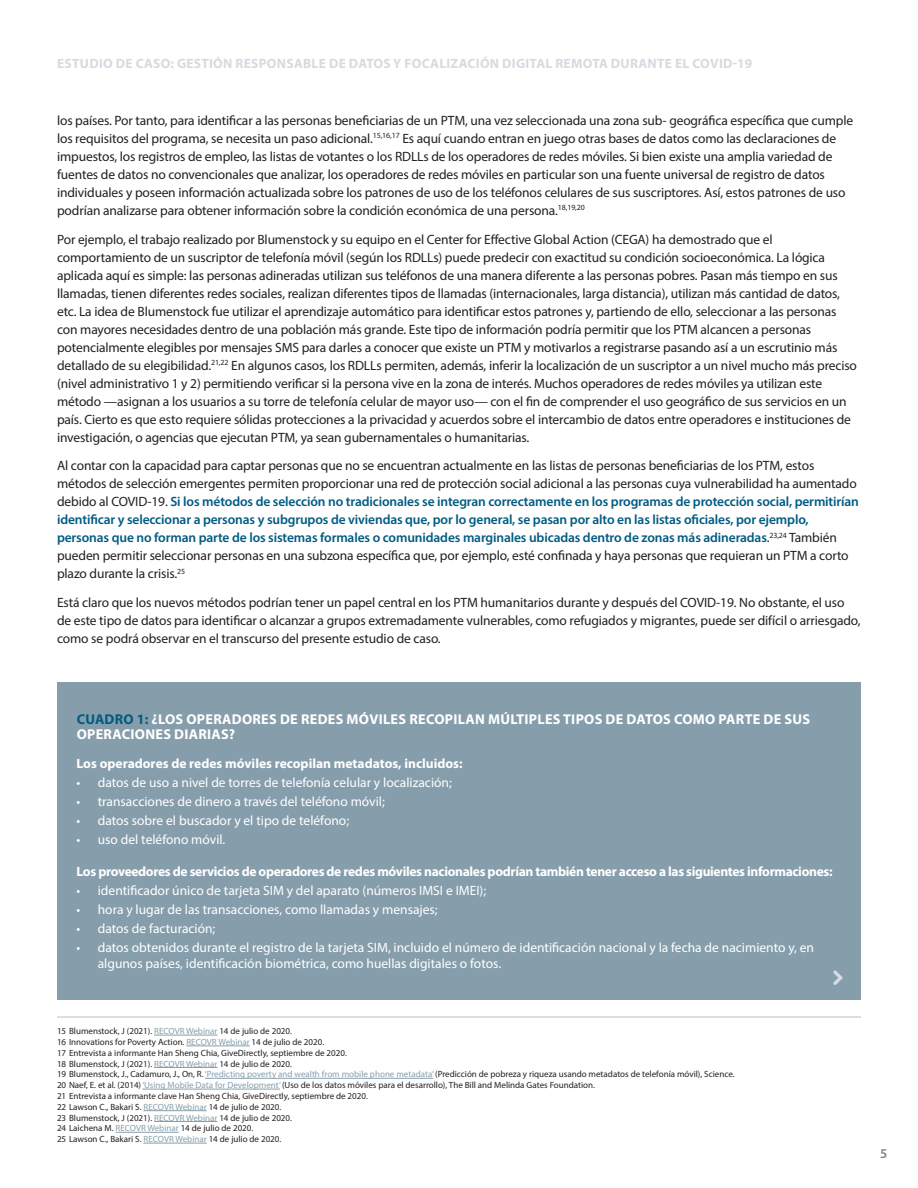
<style>
.page{position:relative;width:918px;height:1188px;background:#fff}
.page>*{position:absolute;margin:0;border:0;box-sizing:border-box;transform-origin:0 0}
.t1{font:700 14.25px/15px "Myriad Pro";letter-spacing:.02em;color:#fff}
.t2{font:13.5px/18px "Myriad Pro";letter-spacing:-.01em;color:#231f20}
.t3{font:13.5px/16.5px "Myriad Pro";color:#fff}
.t4{font:700 13.5px "Myriad Pro";letter-spacing:-.025em;color:#fff}
.t5{font:700 13.5px "Myriad Pro";letter-spacing:.02em;color:#d6dbe1}
.t6{font:700 13.5px "Myriad Pro";color:#fff}
.t7{font:600 13.5px "Myriad Pro";color:#808285}
.t8{font:9px "Myriad Pro";color:#231f20}
.s1{font-weight:600;color:#015b82}
.s2{color:#015b82}
.s3{color:#869eac}
</style>
<div class="page">
<hr style="left:57px;top:1017px;width:804px;height:1px;background:#bcbdc0">
<hr style="left:154px;top:1035px;width:63px;height:1px;background:#869eac">
<hr style="left:186px;top:1046px;width:64px;height:1px;background:#869eac">
<hr style="left:154px;top:1067px;width:63px;height:1px;background:#869eac">
<hr style="left:205px;top:1078px;width:228px;height:1px;background:#869eac">
<hr style="left:142px;top:1089px;width:138px;height:1px;background:#869eac">
<hr style="left:144px;top:1110px;width:63px;height:1px;background:#869eac">
<hr style="left:154px;top:1121px;width:63px;height:1px;background:#869eac">
<hr style="left:116px;top:1132px;width:63px;height:1px;background:#869eac">
<hr style="left:144px;top:1143px;width:63px;height:1px;background:#869eac">
<div style="left:57px;top:682px;width:804px;height:317px;background:#869eac"></div>
<svg style="left:833px;top:970px;width:10px;height:15px"></svg>
<p class="t5" style="left:57px;top:55px;width:697px">ESTUDIO DE CASO: GESTIÓN RESPONSABLE DE DATOS Y FOCALIZACIÓN DIGITAL REMOTA DURANTE EL COVID-19</p>
<p class="t2" style="left:57px;top:111px;width:798px">los países. Por tanto, para identificar a las personas beneficiarias de un PTM, una vez seleccionada una zona sub- geográfica específica que cumple los requisitos del programa, se necesita un paso adicional.<sup>15,16,17</sup> Es aquí cuando entran en juego otras bases de datos como las declaraciones de impuestos, los registros de empleo, las listas de votantes o los RDLLs de los operadores de redes móviles. Si bien existe una amplia variedad de fuentes de datos no convencionales que analizar, los operadores de redes móviles en particular son una fuente universal de registro de datos individuales y poseen información actualizada sobre los patrones de uso de los teléfonos celulares de sus suscriptores. Así, estos patrones de uso podrían analizarse para obtener información sobre la condición económica de una persona.<sup>18,19,20</sup></p>
<p class="t2" style="left:57px;top:230px;width:801px">Por ejemplo, el trabajo realizado por Blumenstock y su equipo en el Center for Effective Global Action (CEGA) ha demostrado que el comportamiento de un suscriptor de telefonía móvil (según los RDLLs) puede predecir con exactitud su condición socioeconómica. La lógica aplicada aquí es simple: las personas adineradas utilizan sus teléfonos de una manera diferente a las personas pobres. Pasan más tiempo en sus llamadas, tienen diferentes redes sociales, realizan diferentes tipos de llamadas (internacionales, larga distancia), utilizan más cantidad de datos, etc. La idea de Blumenstock fue utilizar el aprendizaje automático para identificar estos patrones y, partiendo de ello, seleccionar a las personas con mayores necesidades dentro de una población más grande. Este tipo de información podría permitir que los PTM alcancen a personas potencialmente elegibles por mensajes SMS para darles a conocer que existe un PTM y motivarlos a registrarse pasando así a un escrutinio más detallado de su elegibilidad.<sup>21,22</sup> En algunos casos, los RDLLs permiten, además, inferir la localización de un suscriptor a un nivel mucho más preciso (nivel administrativo 1 y 2) permitiendo verificar si la persona vive en la zona de interés. Muchos operadores de redes móviles ya utilizan este método —asignan a los usuarios a su torre de telefonía celular de mayor uso— con el fin de comprender el uso geográfico de sus servicios en un país. Cierto es que esto requiere sólidas protecciones a la privacidad y acuerdos sobre el intercambio de datos entre operadores e instituciones de investigación, o agencias que ejecutan PTM, ya sean gubernamentales o humanitarias.</p>
<p class="t2" style="left:57px;top:456px;width:803px">Al contar con la capacidad para captar personas que no se encuentran actualmente en las listas de personas beneficiarias de los PTM, estos métodos de selección emergentes permiten proporcionar una red de protección social adicional a las personas cuya vulnerabilidad ha aumentado debido al COVID-19. <span class="s1">Si los métodos de selección no tradicionales se integran correctamente en los programas de protección social, permitirían identificar y seleccionar a personas y subgrupos de viviendas que, por lo general, se pasan por alto en las listas oficiales, por ejemplo, personas que no forman parte de los sistemas formales o comunidades marginales ubicadas dentro de zonas más adineradas</span>.<sup>23,24</sup> También pueden permitir seleccionar personas en una subzona específica que, por ejemplo, esté confinada y haya personas que requieran un PTM a corto plazo durante la crisis.<sup>25</sup></p>
<p class="t2" style="left:57px;top:593px;width:805px">Está claro que los nuevos métodos podrían tener un papel central en los PTM humanitarios durante y después del COVID-19. No obstante, el uso de este tipo de datos para identificar o alcanzar a grupos extremadamente vulnerables, como refugiados y migrantes, puede ser difícil o arriesgado, como se podrá observar en el transcurso del presente estudio de caso.</p>
<p class="t1" style="left:77px;top:711px;width:735px"><span class="s2">CUADRO 1:</span> ¿LOS OPERADORES DE REDES MÓVILES RECOPILAN MÚLTIPLES TIPOS DE DATOS COMO PARTE DE SUS<br>OPERACIONES DIARIAS?</p>
<p class="t6" style="left:77px;top:755px;width:388px">Los operadores de redes móviles recopilan metadatos, incluidos:</p>
<p class="t3" style="left:77px;top:774px;width:377px">• datos de uso a nivel de torres de telefonía celular y localización;</p>
<p class="t3" style="left:77px;top:793px;width:310px">• transacciones de dinero a través del teléfono móvil;</p>
<p class="t3" style="left:77px;top:812px;width:274px">• datos sobre el buscador y el tipo de teléfono;</p>
<p class="t3" style="left:77px;top:831px;width:150px">• uso del teléfono móvil.</p>
<p class="t4" style="left:77px;top:862px;width:757px">Los proveedores de servicios de operadores de redes móviles nacionales podrían también tener acceso a las siguientes informaciones:</p>
<p class="t3" style="left:77px;top:882px;width:411px">• identificador único de tarjeta SIM y del aparato (números IMSI e IMEI);</p>
<p class="t3" style="left:77px;top:901px;width:363px">• hora y lugar de las transacciones, como llamadas y mensajes;</p>
<p class="t3" style="left:77px;top:920px;width:140px">• datos de facturación;</p>
<p class="t3" style="left:98px;top:939px;width:718px;text-indent:-21px">• datos obtenidos durante el registro de la tarjeta SIM, incluido el número de identificación nacional y la fecha de nacimiento y, en algunos países, identificación biométrica, como huellas digitales o fotos.</p>
<p class="t8" style="left:57px;top:1026px;width:237px">15 Blumenstock, J (2021). <span class="s3">RECOVR Webinar</span> 14 de julio de 2020.</p>
<p class="t8" style="left:57px;top:1036px;width:269px">16 Innovations for Poverty Action. <span class="s3">RECOVR Webinar</span> 14 de julio de 2020.</p>
<p class="t8" style="left:57px;top:1047px;width:291px">17 Entrevista a informante Han Sheng Chia, GiveDirectly, septiembre de 2020.</p>
<p class="t8" style="left:57px;top:1058px;width:237px">18 Blumenstock, J (2021). <span class="s3">RECOVR Webinar</span> 14 de julio de 2020.</p>
<p class="t8" style="left:57px;top:1069px;width:679px">19 Blumenstock, J., Cadamuro, J., On, R. <span class="s3">‘Predicting poverty and wealth from mobile phone metadata’</span> (Predicción de pobreza y riqueza usando metadatos de telefonía móvil), Science.</p>
<p class="t8" style="left:57px;top:1080px;width:539px">20 Naef, E. et al. (2014) <span class="s3">‘Using Mobile Data for Development’</span> (Uso de los datos móviles para el desarrollo), The Bill and Melinda Gates Foundation.</p>
<p class="t8" style="left:57px;top:1090px;width:312px">21 Entrevista a informante clave Han Sheng Chia, GiveDirectly, septiembre de 2020.</p>
<p class="t8" style="left:57px;top:1101px;width:226px">22 Lawson C., Bakari S. <span class="s3">RECOVR Webinar</span> 14 de julio de 2020.</p>
<p class="t8" style="left:57px;top:1112px;width:237px">23 Blumenstock, J (2021). <span class="s3">RECOVR Webinar</span> 14 de julio de 2020.</p>
<p class="t8" style="left:57px;top:1123px;width:198px">24 Laichena M. <span class="s3">RECOVR Webinar</span> 14 de julio de 2020.</p>
<p class="t8" style="left:57px;top:1134px;width:226px">25 Lawson C., Bakari S. <span class="s3">RECOVR Webinar</span> 14 de julio de 2020.</p>
<p class="t7" style="left:880px;top:1144px;width:9px">5</p>
</div>
